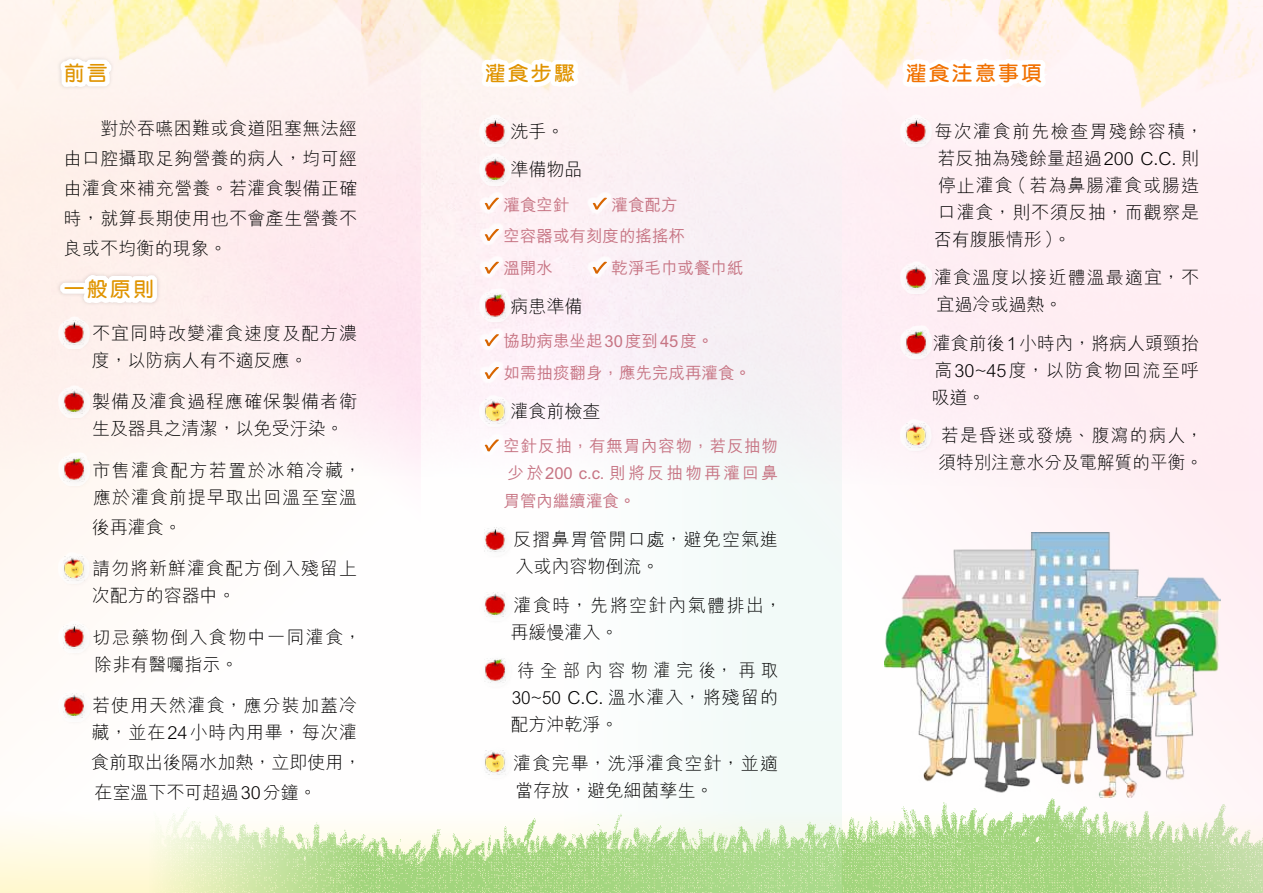
<style>
.page{position:relative;width:1263px;height:893px;background:#fff}
.page>*{position:absolute;margin:0;border:0;box-sizing:border-box;transform-origin:0 0}
.t1{font:600 21px "M Yuen HK";letter-spacing:.1em;color:#e09400}
.t2{font:600 21px "M Yuen HK";letter-spacing:.1em;color:#f17100}
.t3{font:300 18px/27.2px "M Hei HK";letter-spacing:.05em;color:#000}
.t4{font:300 18px/27.2px "M Hei HK";color:#000}
.t5{font:300 18px/27px "M Hei HK";letter-spacing:.05em;color:#000;text-align:justify;scale:.95 1}
.t6{font:300 18px/27.2px "M Hei HK";letter-spacing:.08em;color:#000}
.t7{font:300 18px/27.2px "M Hei HK";letter-spacing:.085em;color:#000}
.t8{font:500 16.5px/31.7px "M Hei HK";color:#c77584}
</style>
<div class="page">
<img style="left:0;top:874px;width:1263px;height:19px">
<img style="left:0;top:0;width:1263px;height:874px">
<svg style="left:894px;top:52px;width:165px;height:76px"></svg>
<svg style="left:56px;top:51px;width:60px;height:43px"></svg>
<div style="left:56px;top:271px;width:106px;height:36px;background:#feefea"></div>
<div style="left:60px;top:283px;width:28px;height:11px;border:9px solid #fff"></div>
<svg style="left:79px;top:269px;width:83px;height:42px"></svg>
<svg style="left:473px;top:0;width:140px;height:281px"></svg>
<div style="left:478px;top:287px;width:35px;height:38px;background:#fcedf4"></div>
<div style="left:479px;top:288px;width:32px;height:34px;background:#fcf7f9"></div>
<img style="left:485px;top:294px;width:20px;height:24px">
<svg style="left:476px;top:324px;width:29px;height:62px"></svg>
<div style="left:478px;top:394px;width:35px;height:35px;background:#fdf3f9"></div>
<div style="left:479px;top:395px;width:32px;height:32px;background:#fcf8fa"></div>
<img style="left:485px;top:399px;width:20px;height:24px">
<svg style="left:476px;top:429px;width:29px;height:29px"></svg>
<div style="left:478px;top:522px;width:35px;height:36px;background:#fefdfd"></div>
<img style="left:485px;top:527px;width:20px;height:24px">
<div style="left:477px;top:587px;width:37px;height:36px;background:#fefdfd"></div>
<img style="left:485px;top:593px;width:20px;height:24px">
<div style="left:478px;top:652px;width:35px;height:37px;background:#fdfdfd"></div>
<img style="left:485px;top:658px;width:20px;height:24px">
<div style="left:478px;top:745px;width:35px;height:36px;background:#fefdfd"></div>
<img style="left:485px;top:752px;width:20px;height:23px">
<div style="left:899px;top:113px;width:35px;height:37px;background:#feeff4"></div>
<div style="left:900px;top:114px;width:31px;height:33px;background:#fdf6f7"></div>
<img style="left:906px;top:119px;width:20px;height:24px">
<div style="left:898px;top:260px;width:37px;height:36px;background:#fdedf3"></div>
<div style="left:899px;top:261px;width:33px;height:33px;background:#fdf6f7"></div>
<img style="left:906px;top:265px;width:20px;height:24px">
<div style="left:899px;top:324px;width:35px;height:38px;background:#fdedf4"></div>
<div style="left:900px;top:325px;width:32px;height:34px;background:#fdf6f8"></div>
<img style="left:906px;top:331px;width:20px;height:24px">
<div style="left:899px;top:418px;width:35px;height:36px;background:#fdf1f6"></div>
<div style="left:900px;top:419px;width:31px;height:32px;background:#fdf7f8"></div>
<img style="left:906px;top:423px;width:20px;height:24px">
<div style="left:57px;top:315px;width:35px;height:37px;background:#fdefec"></div>
<div style="left:58px;top:316px;width:31px;height:33px;background:#fdf6f5"></div>
<img style="left:64px;top:321px;width:20px;height:24px">
<div style="left:56px;top:384px;width:37px;height:36px;background:#fef1ed"></div>
<div style="left:58px;top:385px;width:32px;height:33px;background:#fcf7f6"></div>
<img style="left:64px;top:389px;width:20px;height:24px">
<div style="left:57px;top:451px;width:35px;height:38px;background:#fef6f1"></div>
<div style="left:58px;top:452px;width:32px;height:34px;background:#fdf9f7"></div>
<img style="left:64px;top:458px;width:20px;height:24px">
<div style="left:57px;top:551px;width:35px;height:36px;background:#fef9f6"></div>
<img style="left:64px;top:556px;width:20px;height:24px">
<div style="left:57px;top:619px;width:35px;height:37px;background:#fefaf7"></div>
<div style="left:58px;top:620px;width:31px;height:33px;background:#fff"></div>
<img style="left:64px;top:625px;width:20px;height:24px">
<div style="left:56px;top:688px;width:37px;height:36px;background:#fffbf9"></div>
<div style="left:58px;top:689px;width:32px;height:33px;background:#fff"></div>
<img style="left:64px;top:693px;width:20px;height:24px">
<img style="left:884px;top:532px;width:336px;height:265px">
<p class="t1" style="left:64px;top:59px;width:46px">前言</p>
<p class="t1" style="left:485px;top:59px;width:92px">灌食步驟</p>
<p class="t2" style="left:906px;top:59px;width:138px">灌食注意事項</p>
<p class="t3" style="left:64px;top:113px;width:295px;line-height:30px;text-align:justify">　　對於吞嚥困難或食道阻塞無法經由口腔攝取足夠營養的病人，均可經由灌食來補充營養。若灌食製備正確時，就算長期使用也不會產生營養不良或不均衡的現象。</p>
<p class="t3" style="left:510px;top:111px;width:73px;line-height:38.5px">洗手。準備物品</p>
<p class="t8" style="left:504px;top:187px;width:183px;text-indent:108px">灌食配方空容器或有刻度的搖搖杯溫開水</p>
<p class="t8" style="left:504px;top:187px;width:67px">灌食空針</p>
<p class="t8" style="left:612px;top:251px;width:133px">乾淨毛巾或餐巾紙</p>
<p class="t1" style="left:64px;top:275px;width:92px">一般原則</p>
<p class="t3" style="left:92px;top:319px;width:267px">不宜同時改變灌食速度及配方濃度，以防病人有不適反應。</p>
<p class="t3" style="left:92px;top:387px;width:267px">製備及灌食過程應確保製備者衛生及器具之清潔，以免受汙染。</p>
<p class="t3" style="left:92px;top:456px;width:270px">市售灌食配方若置於冰箱冷藏，應於灌食前提早取出回溫至室溫</p>
<p class="t3" style="left:92px;top:513px;width:91px">後再灌食。</p>
<p class="t3" style="left:92px;top:554px;width:267px">請勿將新鮮灌食配方倒入殘留上次配方的容器中。</p>
<p class="t6" style="left:92px;top:623px;width:270px">切忌藥物倒入食物中一同灌食，除非有醫囑指示。</p>
<p class="t3" style="left:92px;top:691px;width:267px">若使用天然灌食，應分裝加蓋冷藏，並在24小時內用畢，每次灌</p>
<p class="t4" style="left:91px;top:747px;width:272px;line-height:30px">食前取出後隔水加熱，立即使用，在室溫下不可超過30分鐘。</p>
<p class="t3" style="left:510px;top:292px;width:73px">病患準備</p>
<p class="t8" style="left:504px;top:324px;width:249px">協助病患坐起30度到45度。<br>如需抽痰翻身，應先完成再灌食。</p>
<p class="t3" style="left:510px;top:397px;width:91px">灌食前檢查</p>
<p class="t8" style="left:504px;top:431px;width:276px;line-height:27.5px;text-align:justify">空針反抽，有無胃內容物，若反抽物少於200 c.c. 則將反抽物再灌回鼻胃管內繼續灌食。</p>
<p class="t3" style="left:513px;top:525px;width:266px">反摺鼻胃管開口處，避免空氣進入或內容物倒流。</p>
<p class="t7" style="left:510px;top:591px;width:273px">灌食時，先將空針內氣體排出，再緩慢灌入。</p>
<p class="t5" style="left:510px;top:656px;width:283px;text-indent:7px">待全部內容物灌完後，再取30~50 C.C. 溫水灌入，將殘留的配方沖乾淨。</p>
<p class="t3" style="left:513px;top:749px;width:266px">灌食完畢，洗淨灌食空針，並適當存放，避免細菌孳生。</p>
<p class="t3" style="left:934px;top:117px;width:271px">每次灌食前先檢查胃殘餘容積，若反抽為殘餘量超過200 C.C. 則停止灌食（若為鼻腸灌食或腸造口灌食，則不須反抽，而觀察是否有腹脹情形）。</p>
<p class="t3" style="left:934px;top:263px;width:266px">灌食溫度以接近體溫最適宜，不宜過冷或過熱。</p>
<p class="t3" style="left:931px;top:329px;width:269px;text-align:justify">灌食前後1小時內，將病人頭頸抬高30~45度，以防食物回流至呼吸道。</p>
<p class="t4" style="left:938px;top:421px;width:266px">若是昏迷或發燒、腹瀉的病人，須特別注意水分及電解質的平衡。</p>
</div>
